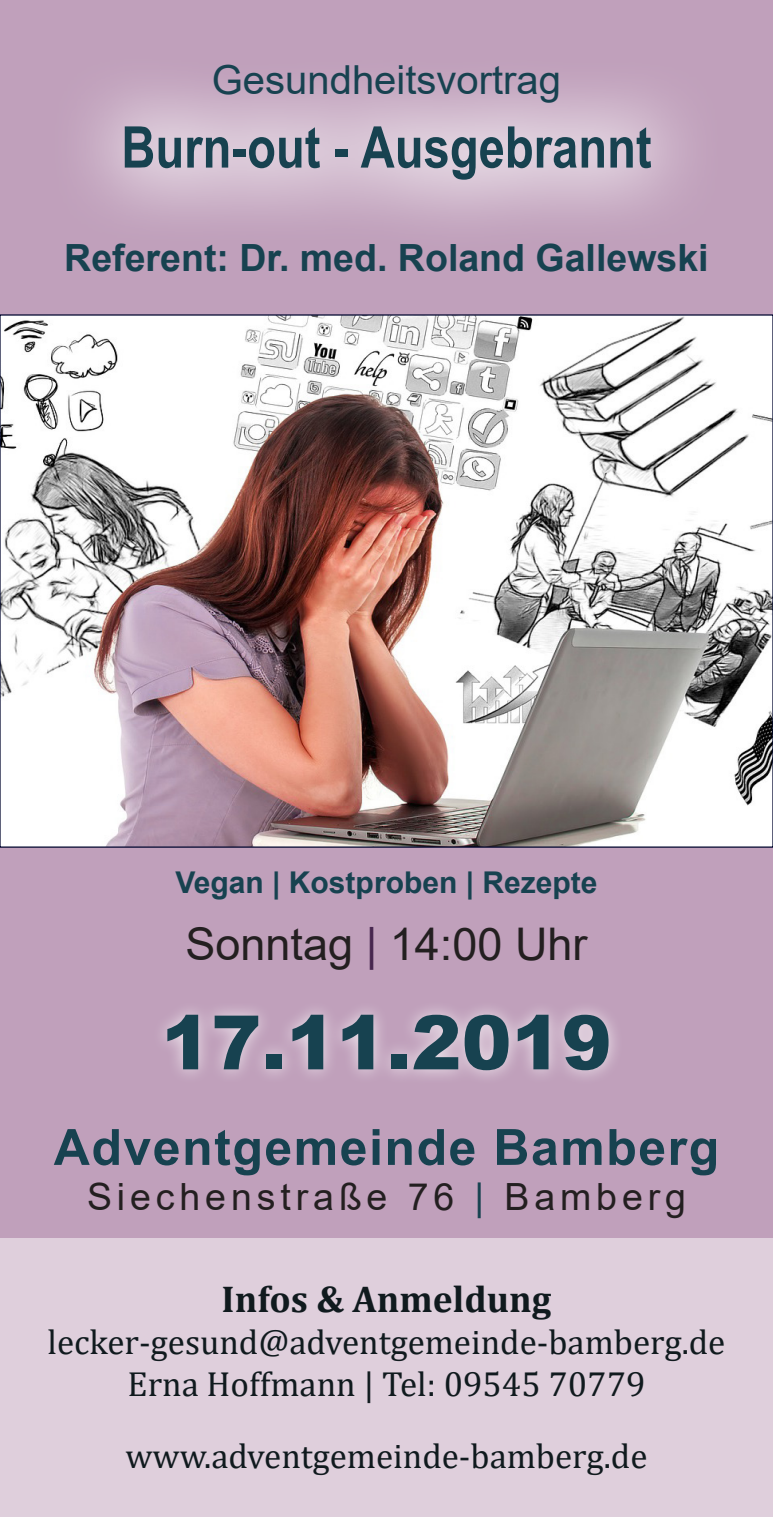
<style>
.page{position:relative;width:773px;height:1517px;background:#fff}
.page>*{position:absolute;margin:0;border:0;box-sizing:border-box;transform-origin:0 0}
.t1{font:900 75px "Arial";color:#174250}
.t2{font:700 57.5px "Arial Narrow";color:#174250}
.t3{font:700 50px "Arial";letter-spacing:.03em;color:#174250}
.t4{font:45px "Arial";color:#231f20}
.t5{font:40px "Arial";color:#174250}
.t6{font:700 37.5px "Arial";color:#174250}
.t7{font:37.5px "Arial";letter-spacing:.13em;color:#231f20}
.t8{font:700 37.5px "Cambria";color:#101a1e}
.t9{font:35px/42px "Cambria";color:#101a1e;text-align:center}
.t10{font:700 30px "Arial";color:#174250}
.s1{color:#47274f}
.s2{color:#174250}
</style>
<div class="page">
<div style="left:0;top:0;width:772px;height:1517px;background:#c0a0bb"></div>
<img style="left:2px;top:316px;width:768px;height:529px">
<svg style="left:90px;top:88px;width:592px;height:132px"></svg>
<div style="left:0;top:1238px;width:772px;height:279px;background:#dfcfdc"></div>
<div style="left:151px;top:999px;width:472px;height:86px;background:#fff;opacity:.75"></div>
<p class="t5" style="left:212px;top:53px;width:351px">Gesundheitsvortrag</p>
<h2 class="t2" style="left:121px;top:104px;width:531px">Burn-out - Ausgebrannt</h2>
<p class="t6" style="left:64px;top:231px;width:645px">Referent: Dr. med. Roland Gallewski</p>
<p class="t10" style="left:175px;top:862px;width:423px">Vegan | Kostproben | Rezepte</p>
<p class="t4" style="left:185px;top:913px;width:403px">Sonntag <span class="s1">|</span> 14:00 Uhr</p>
<h1 class="t1" style="left:161px;top:988px;width:452px">17.11.2019</h1>
<h3 class="t3" style="left:54px;top:1112px;width:666px">Adventgemeinde Bamberg</h3>
<p class="t7" style="left:87px;top:1171px;width:600px">Siechenstraße 76 <span class="s2">|</span> Bamberg</p>
<p class="t8" style="left:221px;top:1273px;width:331px">Infos &amp; Anmeldung</p>
<p class="t9" style="left:48px;top:1321px;width:679px">lecker-gesund@adventgemeinde-bamberg.de<br>Erna Hoffmann | Tel: 09545 70779</p>
<p class="t9" style="left:125px;top:1435px;width:523px">www.adventgemeinde-bamberg.de</p>
</div>
